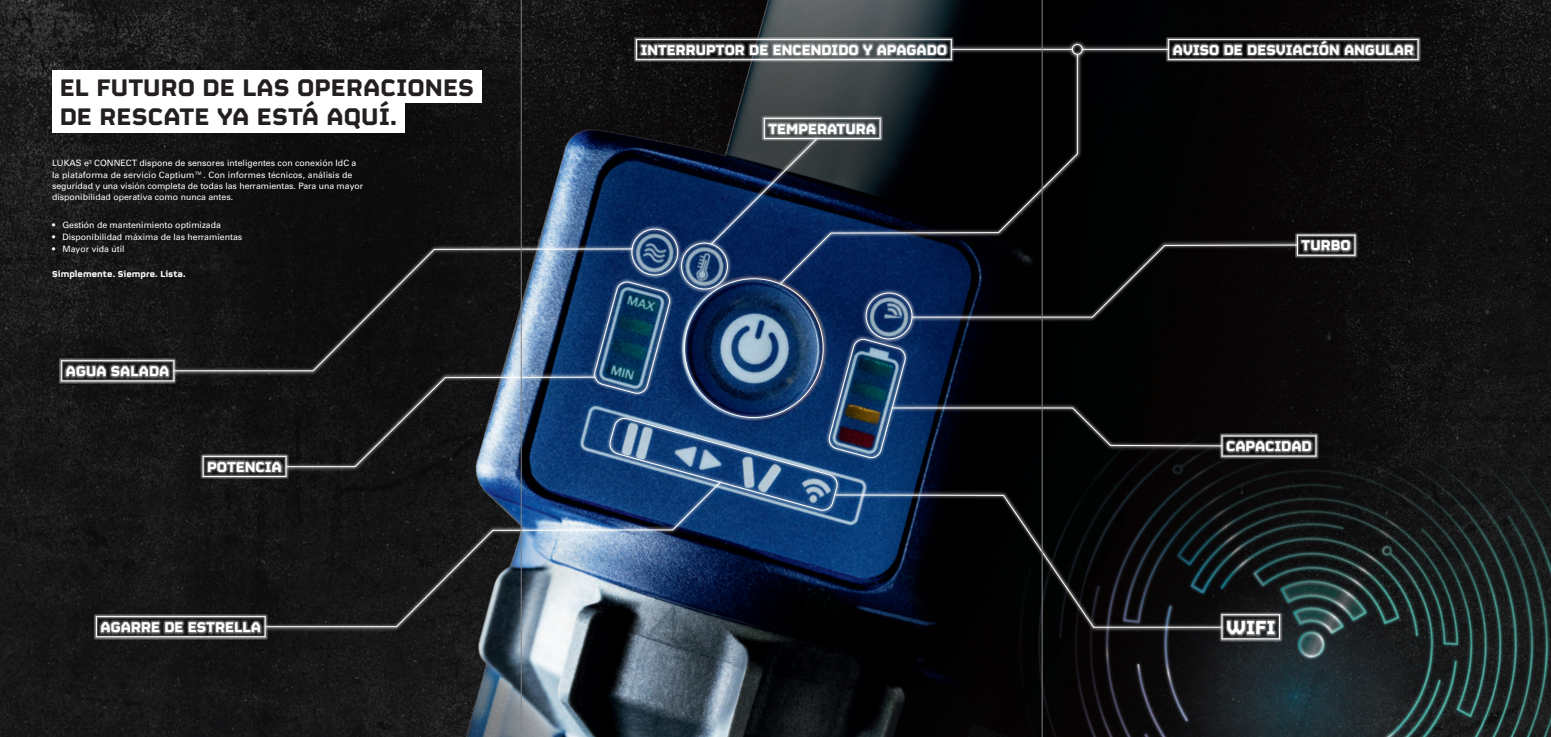
<style>
.page{position:relative;width:1551px;height:737px;background:#fff}
.page>*{position:absolute;margin:0;border:0;box-sizing:border-box;transform-origin:0 0}
.t1{font:700 26.69px "FS Sinclair";color:#231f20}
.t2{font:700 21px "FS Sinclair";color:#fff}
.t3{font:700 15.75px "FS Sinclair";color:#fff}
.t4{font:700 9.62px "FS Sinclair";color:#fff}
.t5{font:8.75px/11.4px "Univers LT Std";color:#fff}
</style>
<div class="page">
<img style="left:0;top:0;width:280px;height:737px">
<img style="left:280px;top:0;width:1270px;height:737px">
<img style="left:943px;top:292px;width:607px;height:445px">
<svg style="left:954px;top:44px;width:113px;height:5px"></svg>
<hr style="left:951px;top:49px;width:121px;height:1px;background:#fff">
<svg style="left:261px;top:479px;width:463px;height:152px;background:#383e45"></svg>
<svg style="left:265px;top:481px;width:456px;height:146px;background:#3b4653"></svg>
<svg style="left:779px;top:53px;width:299px;height:84px;background:#171a1c"></svg>
<svg style="left:59px;top:358px;width:118px;height:25px;background:#626263"></svg>
<div style="left:61px;top:360px;width:113px;height:21px;border:1px solid #fff"></div>
<svg style="left:200px;top:453px;width:85px;height:26px;background:#5b5b5c"></svg>
<div style="left:203px;top:456px;width:83px;height:21px;border:1px solid #fff"></div>
<svg style="left:94px;top:614px;width:174px;height:25px;background:#636364"></svg>
<div style="left:96px;top:616px;width:169px;height:21px;border:1px solid #fff"></div>
<div style="left:52px;top:70px;width:430px;height:33px;background:#fff"></div>
<div style="left:52px;top:100px;width:353px;height:33px;background:#fff"></div>
<svg style="left:761px;top:116px;width:121px;height:21px;background:#797d7e"></svg>
<div style="left:764px;top:118px;width:116px;height:21px;border:1px solid #fff"></div>
<svg style="left:634px;top:37px;width:320px;height:25px;background:#707274"></svg>
<div style="left:636px;top:39px;width:315px;height:21px;border:1px solid #fff"></div>
<svg style="left:1086px;top:44px;width:79px;height:10px"></svg>
<hr style="left:1082px;top:49px;width:86px;height:1px;background:#fff">
<svg style="left:1067px;top:40px;width:19px;height:19px"></svg>
<div style="left:1071px;top:44px;width:11px;height:11px;border:1px solid #fff;border-radius:50%"></div>
<svg style="left:1165px;top:37px;width:255px;height:25px;background:#575657"></svg>
<div style="left:1168px;top:39px;width:250px;height:21px;border:1px solid #fff"></div>
<svg style="left:1297px;top:232px;width:60px;height:26px"></svg>
<div style="left:1296px;top:235px;width:59px;height:21px;border:1px solid #fff"></div>
<svg style="left:1297px;top:433px;width:21px;height:26px"></svg>
<div style="left:1221px;top:435px;width:95px;height:21px;border:1px solid #fff"></div>
<svg style="left:1219px;top:612px;width:63px;height:29px"></svg>
<div style="left:1221px;top:614px;width:58px;height:25px;border:1px solid #fff"></div>
<svg style="left:831px;top:518px;width:394px;height:114px;background:#14191f"></svg>
<svg style="left:834px;top:518px;width:388px;height:110px;background:#0a101a"></svg>
<svg style="left:285px;top:137px;width:1012px;height:381px;background:#152235"></svg>
<svg style="left:170px;top:244px;width:466px;height:132px;background:#29343f"></svg>
<svg style="left:173px;top:248px;width:460px;height:123px;background:#1e2631"></svg>
<hr style="left:521px;top:0;width:1px;height:737px;background:#808285">
<hr style="left:1041px;top:0;width:1px;height:737px;background:#808285">
<p class="t1" style="left:60px;top:64px;width:416px">EL FUTURO DE LAS OPERACIONES</p>
<p class="t1" style="left:60px;top:93px;width:339px">DE RESCATE YA ESTÁ AQUÍ.</p>
<p class="t5" style="left:52px;top:158px;width:312px">LUKAS e³ CONNECT dispone de sensores inteligentes con conexión IdC a la plataforma de servicio Captium™. Con informes técnicos, análisis de seguridad y una visión completa de todas las herramientas. Para una mayor disponibilidad operativa como nunca antes.</p>
<p class="t5" style="left:52px;top:219px;width:170px">• Gestión de mantenimiento optimizada</p>
<p class="t5" style="left:52px;top:231px;width:192px">• Disponibilidad máxima de las herramientas</p>
<p class="t5" style="left:52px;top:243px;width:74px">• Mayor vida útil</p>
<p class="t4" style="left:52px;top:265px;width:135px">Simplemente. Siempre. Lista.</p>
<p class="t3" style="left:66px;top:357px;width:105px">AGUA SALADA</p>
<p class="t3" style="left:207px;top:453px;width:76px">POTENCIA</p>
<p class="t3" style="left:101px;top:613px;width:162px">AGARRE DE ESTRELLA</p>
<p class="t3" style="left:640px;top:36px;width:308px">INTERRUPTOR DE ENCENDIDO Y APAGADO</p>
<p class="t3" style="left:1172px;top:36px;width:242px">AVISO DE DESVIACIÓN ANGULAR</p>
<p class="t3" style="left:768px;top:115px;width:109px">TEMPERATURA</p>
<p class="t3" style="left:1301px;top:231px;width:51px">TURBO</p>
<p class="t3" style="left:1226px;top:432px;width:87px">CAPACIDAD</p>
<p class="t2" style="left:1226px;top:609px;width:51px">WIFI</p>
</div>
